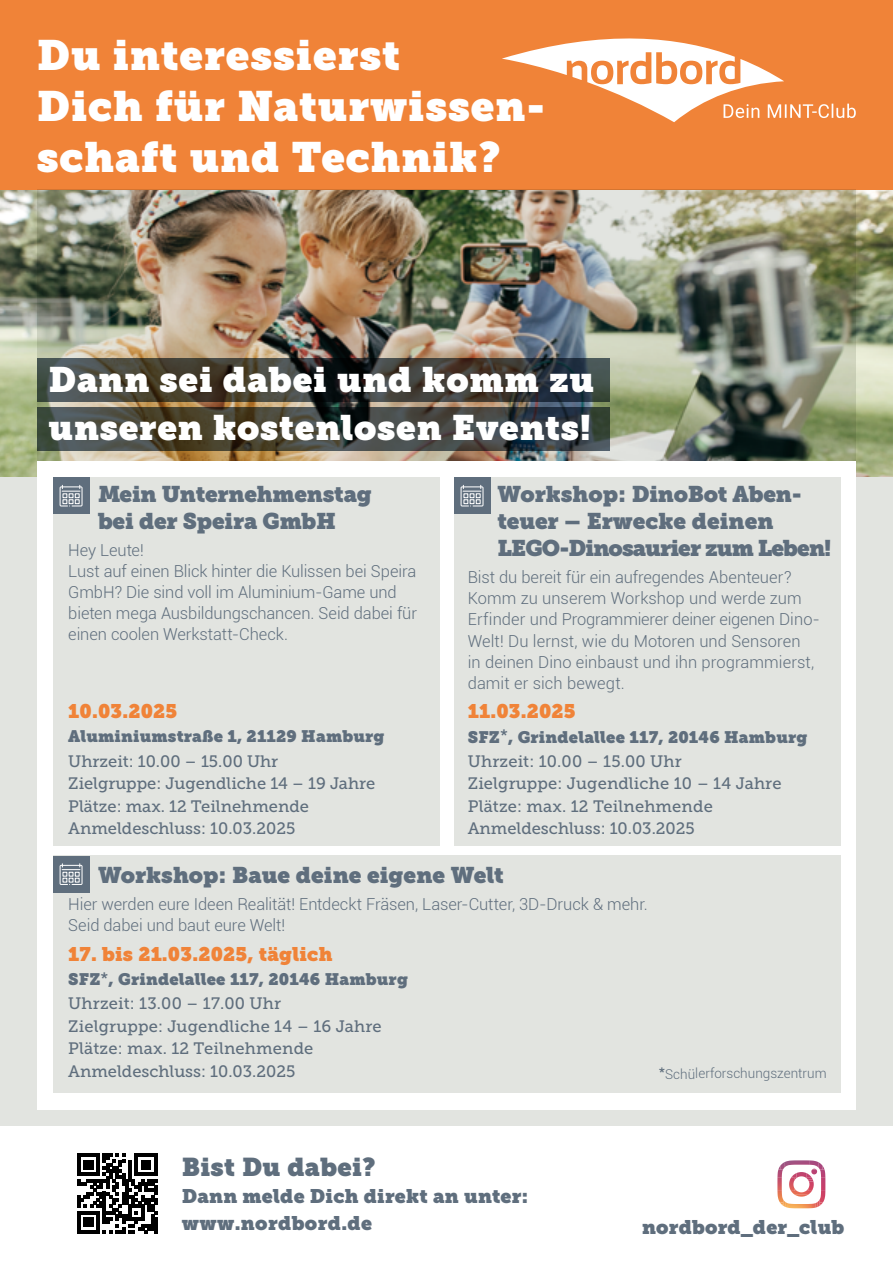
<style>
.page{position:relative;width:893px;height:1263px;background:#fff}
.page>*{position:absolute;margin:0;border:0;box-sizing:border-box;transform-origin:0 0}
.t1{font:42px/51px "Museo Slab";letter-spacing:.02em;color:#fff}
.t2{font:35.1px/47.5px "Museo Slab";letter-spacing:.02em;color:#fff}
.t3{font:25.5px "Museo Slab";letter-spacing:.01em;color:#5f6e7d}
.t4{font:22.5px/27px "Museo Slab";letter-spacing:-.01em;color:#5f6e7d}
.t5{font:19.5px/27px "Museo Slab";letter-spacing:.01em;color:#5f6e7d}
.t6{font:19.5px "Museo Slab";letter-spacing:.01em;color:#f08338}
.t7{font:300 16.5px/21px "Roboto";letter-spacing:-.005em;color:#5f6e7d}
.t8{font:16.5px/22.5px "Museo Slab 500";color:#5f6e7d}
.t9{font:16.5px "Museo Slab";letter-spacing:.01em;color:#5f6e7d}
.t10{font:300 13.5px "Roboto";letter-spacing:-.005em;color:#5f6e7d}
.s1{font-family:"Museo Slab 500"}
.s2{font-family:"Museo Slab 500";font-weight:400}
</style>
<div class="page">
<img style="left:0;top:189px;width:893px;height:288px">
<div style="left:0;top:0;width:893px;height:189px;background:#f08338"></div>
<img style="left:37px;top:189px;width:819px;height:272px">
<div style="left:0;top:477px;width:893px;height:649px;background:#e2e4e0"></div>
<div style="left:37px;top:461px;width:819px;height:649px;background:#fff"></div>
<svg style="left:502px;top:38px;width:354px;height:84px"></svg>
<div style="left:53px;top:856px;width:788px;height:237px;background:#e2e4e0"></div>
<div style="left:53px;top:856px;width:36px;height:36px;background:#5f6e7d"></div>
<svg style="left:60px;top:864px;width:23px;height:21px"></svg>
<svg style="left:37px;top:407px;width:572px;height:44px;background:#41443d"></svg>
<svg style="left:37px;top:358px;width:572px;height:44px;background:#3c3c37"></svg>
<svg style="left:777px;top:1160px;width:48px;height:48px"></svg>
<svg style="left:77px;top:1153px;width:80px;height:80px"></svg>
<div style="left:53px;top:477px;width:387px;height:369px;background:#e2e4e0"></div>
<div style="left:454px;top:477px;width:387px;height:369px;background:#e2e4e0"></div>
<div style="left:53px;top:477px;width:36px;height:37px;background:#5f6e7d"></div>
<svg style="left:60px;top:485px;width:23px;height:21px"></svg>
<div style="left:454px;top:477px;width:36px;height:37px;background:#5f6e7d"></div>
<svg style="left:461px;top:485px;width:22px;height:21px"></svg>
<h1 class="t1" style="left:37px;top:30px;width:510px">Du interessierst<br>Dich für Naturwissen&shy;schaft und Technik?</h1>
<h2 class="t2" style="left:49px;top:356px;width:547px">Dann sei dabei und komm zu unseren kostenlosen Events!</h2>
<h3 class="t4" style="left:98px;top:481px;width:275px">Mein Unternehmenstag bei der Speira GmbH</h3>
<p class="t7" style="left:68px;top:539px;width:350px">Hey Leute!<br>Lust auf einen Blick hinter die Kulissen bei Speira GmbH? Die sind voll im Aluminium-Game und bieten mega Ausbildungschancen. Seid dabei für einen coolen Werkstatt-Check.</p>
<p class="t6" style="left:68px;top:700px;width:111px">10.03.2025</p>
<p class="t9" style="left:68px;top:727px;width:318px">Aluminiumstraße 1, 21129 Hamburg</p>
<p class="t8" style="left:68px;top:750px;width:308px">Uhrzeit: 10.00 – 15.00 Uhr<br>Zielgruppe: Jugendliche 14 – 19 Jahre<br>Plätze: max. 12 Teilnehmende<br>Anmeldeschluss: 10.03.2025</p>
<h3 class="t4" style="left:497px;top:481px;width:335px">Workshop: DinoBot Aben&shy;teuer – Erwecke deinen<br>LEGO-Dinosaurier zum Leben!</h3>
<p class="t7" style="left:468px;top:566px;width:354px">Bist du bereit für ein aufregendes Abenteuer?<br>Komm zu unserem Workshop und werde zum Erfinder und Programmierer deiner eigenen Dino-Welt! Du lernst, wie du Motoren und Sensoren<br>in deinen Dino einbaust und ihn programmierst, damit er sich bewegt.</p>
<p class="t6" style="left:468px;top:700px;width:109px">11.03.2025</p>
<p class="t9" style="left:468px;top:727px;width:341px">SFZ<span class="s1">*</span>, Grindelallee 117, 20146 Hamburg</p>
<p class="t8" style="left:468px;top:750px;width:315px">Uhrzeit: 10.00 – 15.00 Uhr<br>Zielgruppe: Jugendliche 10 – 14 Jahre<br>Plätze: max. 12 Teilnehmende<br>Anmeldeschluss: 10.03.2025</p>
<h3 class="t4" style="left:98px;top:862px;width:407px">Workshop: Baue deine eigene Welt</h3>
<p class="t7" style="left:68px;top:893px;width:581px">Hier werden eure Ideen Realität! Entdeckt Fräsen, Laser-Cutter, 3D-Druck &amp; mehr.<br>Seid dabei und baut eure Welt!</p>
<p class="t6" style="left:68px;top:943px;width:266px">17. bis 21.03.2025, täglich</p>
<p class="t9" style="left:68px;top:969px;width:341px">SFZ<span class="s1">*</span>, Grindelallee 117, 20146 Hamburg</p>
<p class="t8" style="left:68px;top:992px;width:315px">Uhrzeit: 13.00 – 17.00 Uhr<br>Zielgruppe: Jugendliche 14 – 16 Jahre<br>Plätze: max. 12 Teilnehmende<br>Anmeldeschluss: 10.03.2025</p>
<p class="t10" style="left:659px;top:1064px;width:170px"><span class="s2">*</span>Schülerforschungszentrum</p>
<h3 class="t3" style="left:182px;top:1152px;width:196px">Bist Du dabei?</h3>
<p class="t5" style="left:182px;top:1182px;width:348px">Dann melde Dich direkt an unter: www.nordbord.de</p>
<p class="t5" style="left:642px;top:1213px;width:204px">nordbord_der_club</p>
</div>
